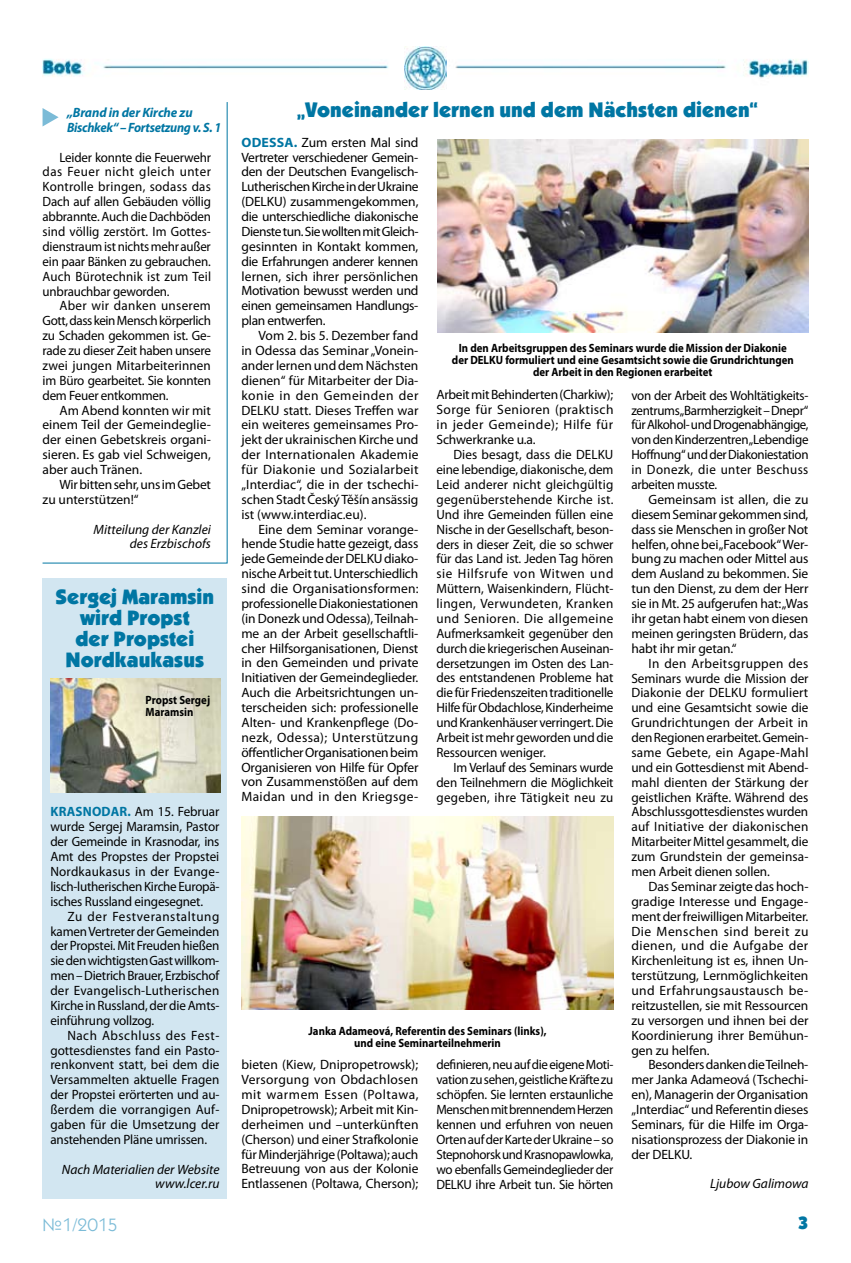
<style>
.page{position:relative;width:851px;height:1263px;background:#fff}
.page>*{position:absolute;margin:0;border:0;box-sizing:border-box;transform-origin:0 0}
.t1{font:900 21px/21px "Kabel E";color:#0076a3;text-align:center}
.t2{font:18px "Kabel Book C";color:#7bbbd7}
.t3{font:900 18px "Kabel E";color:#0076a3}
.t4{font:13.5px/14.9px "Myriad Pro";letter-spacing:-.01em;color:#000;text-align:justify}
.t5{font:13.5px/14.9px "Myriad Pro";letter-spacing:-.01em;color:#000;text-align:justify;scale:.96 1}
.t6{font:italic 13.5px/14.2px "Myriad Pro";color:#000;text-align:right}
.t7{font:italic 700 13.5px/14.9px "Myriad Pro";letter-spacing:-.025em;color:#0076a3}
.t8{font:700 13.5px "Myriad Pro";color:#0076a3}
.t9{font:700 12px/12px "Myriad Pro";color:#000;text-align:center;scale:.9 1}
.s1{font-weight:700;color:#0076a3}
</style>
<div class="page">
<img style="left:43px;top:59px;width:765px;height:31px">
<img style="left:404px;top:46px;width:42px;height:43px">
<svg style="left:42px;top:102px;width:186px;height:462px"></svg>
<img style="left:437px;top:139px;width:371px;height:194px">
<img style="left:241px;top:816px;width:372px;height:194px">
<div style="left:43px;top:578px;width:184px;height:621px;background:#d2e6f1"></div>
<img style="left:50px;top:678px;width:170px;height:114px">
<p class="t7" style="left:67px;top:105px;width:156px">„Brand in der Kirche zu<br>Bischkek“ – Fortsetzung v. S. 1</p>
<p class="t5" style="left:43px;top:149px;width:177px;text-indent:17px">Leider konnte die Feuerwehr das Feuer nicht gleich unter Kontrolle bringen, sodass das Dach auf allen Gebäuden völlig abbrannte. Auch die Dachböden sind völlig zerstört. Im Gottes&shy;dienstraum ist nichts mehr außer ein paar Bänken zu gebrauchen.<br>Auch Bürotechnik ist zum Teil unbrauchbar geworden.</p>
<p class="t4" style="left:43px;top:298px;width:170px;text-indent:17px">Aber wir danken unserem Gott, dass kein Mensch körperlich zu Schaden gekommen ist. Ge&shy;rade zu dieser Zeit haben unsere zwei jungen Mitarbeiterinnen im Büro gearbeitet. Sie konnten dem Feuer entkommen.</p>
<p class="t4" style="left:43px;top:402px;width:170px;text-indent:17px">Am Abend konnten wir mit einem Teil der Gemeindeglie&shy;der einen Gebetskreis organi&shy;sieren. Es gab viel Schweigen, aber auch Tränen.</p>
<p class="t4" style="left:43px;top:477px;width:170px;text-indent:17px">Wir bitten sehr, uns im Gebet zu unterstützen!“</p>
<p class="t6" style="left:94px;top:522px;width:119px">Mitteilung der Kanzlei des Erzbischofs</p>
<h1 class="t1" style="left:56px;top:587px;width:160px">Sergej Maramsin wird Propst<br>der Propstei<br>Nordkaukasus</h1>
<p class="t9" style="left:145px;top:693px;width:73px;text-align:left">Propst Sergej<br>Maramsin</p>
<p class="t4" style="left:50px;top:804px;width:171px"><span class="s1">Krasnodar.</span> Am 15. Februar wurde Sergej Maramsin, Pastor der Gemeinde in Krasnodar, ins Amt des Propstes der Propstei Nordkaukasus in der Evange&shy;lisch-lutherischen Kirche Europä&shy;isches Russland eingesegnet.</p>
<p class="t4" style="left:50px;top:908px;width:171px;text-indent:17px">Zu der Festveranstaltung kamen Vertreter der Gemeinden der Propstei. Mit Freuden hießen sie den wichtigsten Gast willkom&shy;men – Dietrich Brauer, Erzbischof der Evangelisch-Lutherischen Kirche in Russland, der die Amts&shy;einführung vollzog.</p>
<p class="t4" style="left:50px;top:1027px;width:171px;text-indent:17px">Nach Abschluss des Fest&shy;gottesdienstes fand ein Pasto&shy;renkonvent statt, bei dem die Versammelten aktuelle Fragen der Propstei erörterten und au&shy;ßerdem die vorrangigen Auf&shy;gaben für die Umsetzung der anstehenden Pläne umrissen.</p>
<p class="t6" style="left:62px;top:1162px;width:159px">Nach Materialien der Website www.lcer.ru</p>
<h1 class="t1" style="left:297px;top:101px;width:462px">„Voneinander lernen und dem Nächsten dienen“</h1>
<p class="t4" style="left:241px;top:135px;width:178px;text-indent:28px"><span class="s1">ssa.</span> Zum ersten Mal sind Vertreter verschiedener Gemein&shy;den der Deutschen Evangelisch-Lutherischen Kirche in der Ukraine (DELKU) zusammengekommen, die unterschiedliche diakonische Dienste tun. Sie wollten mit Gleich&shy;gesinnten in Kontakt kommen, die Erfahrungen anderer kennen lernen, sich ihrer persönlichen Motivation bewusst werden und einen gemeinsamen Handlungs&shy;plan entwerfen.</p>
<p class="t4" style="left:241px;top:328px;width:178px;text-indent:17px">Vom 2. bis 5. Dezember fand in Odessa das Seminar „Vonein&shy;ander lernen und dem Nächsten dienen“ für Mitarbeiter der Dia&shy;konie in den Gemeinden der DELKU statt. Dieses Treffen war ein weiteres gemeinsames Pro&shy;jekt der ukrainischen Kirche und der Internationalen Akademie für Diakonie und Sozialarbeit „Interdiac“, die in der tschechi&shy;schen Stadt Český Těšín ansässig ist (www.interdiac.eu).</p>
<p class="t4" style="left:241px;top:521px;width:178px;text-indent:17px">Eine dem Seminar vorange&shy;hende Studie hatte gezeigt, dass jede Gemeinde der DELKU diako&shy;nische Arbeit tut. Unterschiedlich sind die Organisationsformen: professionelle Diakoniestationen (in Donezk und Odessa), Teilnah&shy;me an der Arbeit gesellschaftli&shy;cher Hilfsorganisationen, Dienst in den Gemeinden und private Initiativen der Gemeindeglieder.<br>Auch die Arbeitsrichtungen un&shy;terscheiden sich: professionelle Alten- und Krankenpflege (Do&shy;nezk, Odessa); Unterstützung öffentlicher Organisationen beim Organisieren von Hilfe für Opfer von Zusammenstößen auf dem Maidan und in den Kriegsge-</p>
<p class="t8" style="left:241px;top:133px;width:10px">Ode</p>
<p class="t9" style="left:452px;top:342px;width:381px">In den Arbeitsgruppen des Seminars wurde die Mission der Diakonie der DELKU formuliert und eine Gesamtsicht sowie die Grundrichtungen der Arbeit in den Regionen erarbeitet</p>
<p class="t4" style="left:436px;top:387px;width:178px">Arbeit mit Behinderten (Charkiw); Sorge für Senioren (praktisch in jeder Gemeinde); Hilfe für Schwerkranke u.a.</p>
<p class="t4" style="left:436px;top:447px;width:179px;text-indent:17px">Dies besagt, dass die DELKU eine lebendige, diakonische, dem Leid anderer nicht gleichgültig gegenüberstehende Kirche ist.<br>Und ihre Gemeinden füllen eine Nische in der Gesellschaft, beson&shy;ders in dieser Zeit, die so schwer für das Land ist. Jeden Tag hören sie Hilfsrufe von Witwen und Müttern, Waisenkindern, Flücht&shy;lingen, Verwundeten, Kranken und Senioren. Die allgemeine Aufmerksamkeit gegenüber den durch die kriegerischen Auseinan&shy;dersetzungen im Osten des Lan&shy;des entstandenen Probleme hat die für Friedenszeiten traditionelle Hilfe für Obdachlose, Kinderheime und Krankenhäuser verringert. Die Arbeit ist mehr geworden und die Ressourcen weniger.</p>
<p class="t5" style="left:436px;top:760px;width:186px;text-indent:17px">Im Verlauf des Seminars wurde den Teilnehmern die Möglichkeit gegeben, ihre Tätigkeit neu zu</p>
<p class="t5" style="left:631px;top:387px;width:186px">von der Arbeit des Wohltätigkeits&shy;zentrums „Barmherzigkeit – Dnepr“ für Alkohol- und Drogenabhängige, von den Kinderzentren „Lebendige Hoffnung“ und der Diakoniestation in Donezk, die unter Beschuss arbeiten musste.</p>
<p class="t4" style="left:631px;top:492px;width:178px;text-indent:17px">Gemeinsam ist allen, die zu diesem Seminar gekommen sind, dass sie Menschen in großer Not helfen, ohne bei „Facebook“ Wer&shy;bung zu machen oder Mittel aus dem Ausland zu bekommen. Sie tun den Dienst, zu dem der Herr sie in Mt. 25 aufgerufen hat: „Was ihr getan habt einem von diesen meinen geringsten Brüdern, das habt ihr mir getan.“</p>
<p class="t4" style="left:631px;top:655px;width:179px;text-indent:17px">In den Arbeitsgruppen des Seminars wurde die Mission der Diakonie der DELKU formuliert und eine Gesamtsicht sowie die Grundrichtungen der Arbeit in den Regionen erarbeitet. Gemein&shy;same Gebete, ein Agape-Mahl und ein Gottesdienst mit Abend&shy;mahl dienten der Stärkung der geistlichen Kräfte. Während des Abschlussgottesdienstes wurden auf Initiative der diakonischen Mitarbeiter Mittel gesammelt, die zum Grundstein der gemeinsa&shy;men Arbeit dienen sollen.</p>
<p class="t4" style="left:631px;top:879px;width:178px;text-indent:17px">Das Seminar zeigte das hoch&shy;gradige Interesse und Engage&shy;ment der freiwilligen Mitarbeiter.<br>Die Menschen sind bereit zu dienen, und die Aufgabe der Kirchenleitung ist es, ihnen Un&shy;terstützung, Lernmöglichkeiten und Erfahrungsaustausch be&shy;reitzustellen, sie mit Ressourcen zu versorgen und ihnen bei der Koordinierung ihrer Bemühun&shy;gen zu helfen.</p>
<p class="t4" style="left:631px;top:1057px;width:178px;text-indent:17px">Besonders danken die Teilneh&shy;mer Janka Adameová (Tschechi&shy;en), Managerin der Organisation „Interdiac“ und Referentin dieses Seminars, für die Hilfe im Orga&shy;nisationsprozess der Diakonie in der DELKU.</p>
<p class="t6" style="left:710px;top:1176px;width:100px">Ljubow Galimowa</p>
<p class="t9" style="left:308px;top:1024px;width:266px">Janka Adameová, Referentin des Seminars (links), und eine Seminarteilnehmerin</p>
<p class="t4" style="left:241px;top:1057px;width:178px">bieten (Kiew, Dnipropetrowsk); Versorgung von Obdachlosen mit warmem Essen (Poltawa, Dnipropetrowsk); Arbeit mit Kin&shy;derheimen und –unterkünften (Cherson) und einer Strafkolonie für Minderjährige (Poltawa); auch Betreuung von aus der Kolonie Entlassenen (Poltawa, Cherson);</p>
<p class="t5" style="left:436px;top:1057px;width:186px">definieren, neu auf die eigene Moti&shy;vation zu sehen, geistliche Kräfte zu schöpfen. Sie lernten erstaunliche Menschen mit brennendem Herzen kennen und erfuhren von neuen Orten auf der Karte der Ukraine– so Stepnohorsk und Krasnopawlowka, wo ebenfalls Gemeindeglieder der DELKU ihre Arbeit tun. Sie hörten</p>
<h2 class="t2" style="left:43px;top:1214px;width:76px">№1/2015</h2>
<h2 class="t3" style="left:798px;top:1212px;width:12px">3</h2>
</div>
